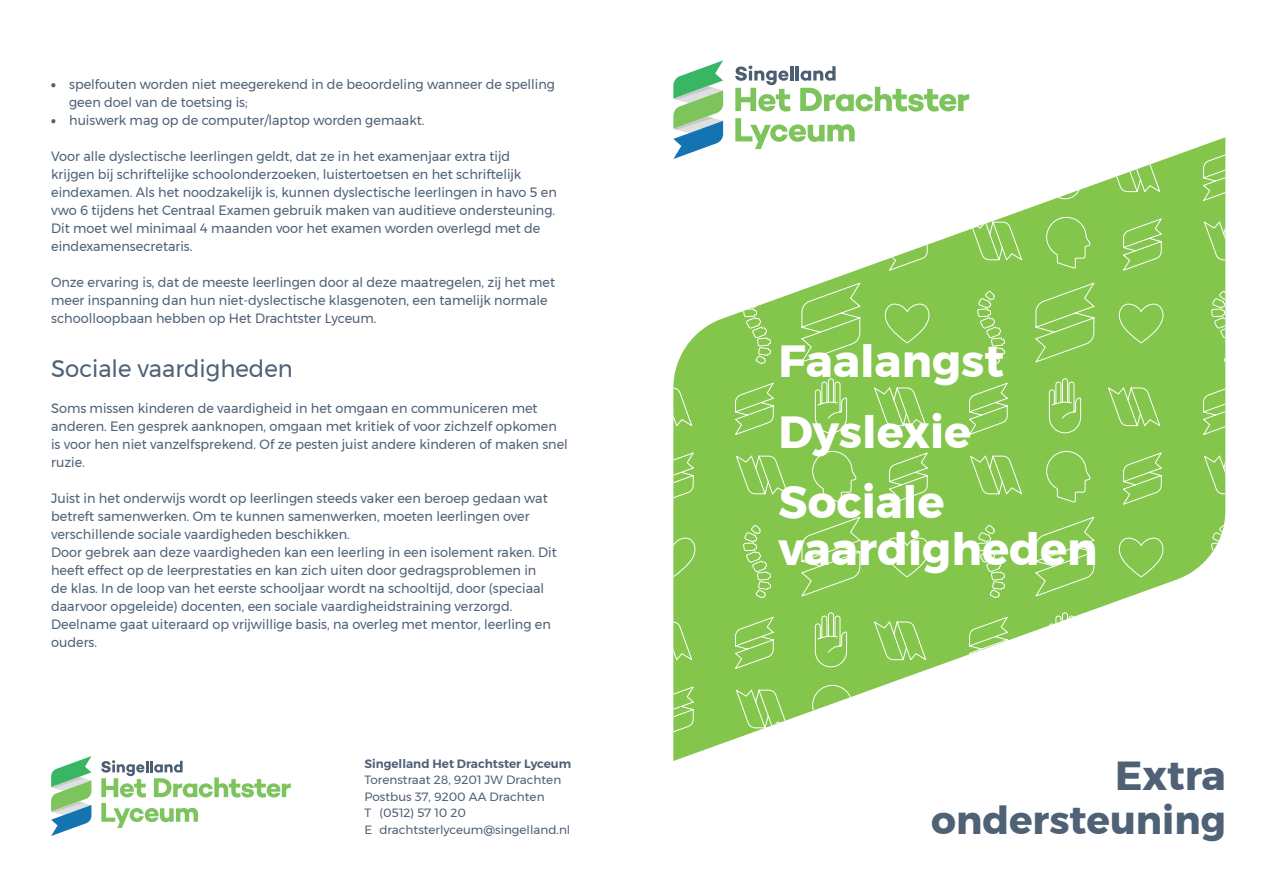
<style>
.page{position:relative;width:1263px;height:893px;background:#fff}
.page>*{position:absolute;margin:0;border:0;box-sizing:border-box;transform-origin:0 0}
.t1{font:700 45px/70.5px "Montserrat";color:#fff}
.t2{font:700 40.5px "Montserrat";color:#4f6175}
.t3{font:700 39px "Montserrat";color:#4f6175}
.t4{font:24px "Montserrat";color:#4f6175;scale:.95 1}
.t5{font:13.5px/18px "Montserrat";color:#4f6175;scale:.95 1}
.t6{font:12px/16.5px "Montserrat";color:#4f6175}
.t7{font:600 12px "Montserrat";color:#4f6175}
.s1{font-weight:900}
</style>
<div class="page">
<hr style="left:790px;top:66px;width:3px;height:15px;background:#4c5e71">
<hr style="left:795px;top:66px;width:4px;height:15px;background:#4c5e71">
<svg style="left:800px;top:66px;width:35px;height:15px"></svg>
<svg style="left:735px;top:66px;width:56px;height:46px"></svg>
<svg style="left:800px;top:87px;width:169px;height:25px"></svg>
<svg style="left:51px;top:756px;width:40px;height:80px"></svg>
<svg style="left:101px;top:760px;width:190px;height:37px"></svg>
<svg style="left:101px;top:803px;width:97px;height:25px"></svg>
<svg style="left:673px;top:145px;width:552px;height:609px;fill:#84c54c"></svg>
<svg style="left:673px;top:60px;width:50px;height:141px"></svg>
<svg style="left:735px;top:118px;width:193px;height:83px"></svg>
<svg style="left:969px;top:145px;width:193px;height:56px"></svg>
<svg style="left:1203px;top:137px;width:22px;height:64px"></svg>
<svg style="left:673px;top:218px;width:23px;height:217px"></svg>
<svg style="left:735px;top:217px;width:195px;height:218px"></svg>
<svg style="left:969px;top:217px;width:195px;height:218px;background:#8bc856"></svg>
<svg style="left:1203px;top:218px;width:22px;height:217px;background:#8cc958"></svg>
<svg style="left:673px;top:452px;width:23px;height:217px;background:#8cc858"></svg>
<svg style="left:735px;top:451px;width:195px;height:218px;background:#8ac855"></svg>
<svg style="left:969px;top:451px;width:195px;height:218px"></svg>
<svg style="left:1203px;top:452px;width:22px;height:217px"></svg>
<svg style="left:673px;top:686px;width:21px;height:75px;background:#96cd66"></svg>
<svg style="left:735px;top:685px;width:193px;height:69px"></svg>
<svg style="left:969px;top:685px;width:193px;height:69px"></svg>
<svg style="left:1203px;top:686px;width:22px;height:68px"></svg>
<p class="t5" style="left:69px;top:75px;width:513px;text-indent:-18px"><span class="s1">•</span> spelfouten worden niet meegerekend in de beoordeling wanneer de spelling geen doel van de toetsing is;</p>
<p class="t5" style="left:51px;top:111px;width:395px"><span class="s1">•</span> huiswerk mag op de computer/laptop worden gemaakt.</p>
<p class="t5" style="left:51px;top:147px;width:534px">Voor alle dyslectische leerlingen geldt, dat ze in het examenjaar extra tijd krijgen bij schriftelijke schoolonderzoeken, luistertoetsen en het schriftelijk eindexamen. Als het noodzakelijk is, kunnen dyslectische leerlingen in havo 5 en vwo 6 tijdens het Centraal Examen gebruik maken van auditieve ondersteuning.<br>Dit moet wel minimaal 4 maanden voor het examen worden overlegd met de eindexamensecretaris.</p>
<p class="t5" style="left:51px;top:273px;width:532px">Onze ervaring is, dat de meeste leerlingen door al deze maatregelen, zij het met meer inspanning dan hun niet-dyslectische klasgenoten, een tamelijk normale schoolloopbaan hebben op Het Drachtster Lyceum.</p>
<h3 class="t4" style="left:51px;top:350px;width:256px">Sociale vaardigheden</h3>
<p class="t5" style="left:51px;top:399px;width:545px">Soms missen kinderen de vaardigheid in het omgaan en communiceren met anderen. Een gesprek aanknopen, omgaan met kritiek of voor zichzelf opkomen is voor hen niet vanzelfsprekend. Of ze pesten juist andere kinderen of maken snel ruzie.</p>
<p class="t5" style="left:51px;top:489px;width:534px">Juist in het onderwijs wordt op leerlingen steeds vaker een beroep gedaan wat betreft samenwerken. Om te kunnen samenwerken, moeten leerlingen over verschillende sociale vaardigheden beschikken.<br>Door gebrek aan deze vaardigheden kan een leerling in een isolement raken. Dit heeft effect op de leerprestaties en kan zich uiten door gedragsproblemen in<br>de klas. In de loop van het eerste schooljaar wordt na schooltijd, door (speciaal daarvoor opgeleide) docenten, een sociale vaardigheidstraining verzorgd.<br>Deelname gaat uiteraard op vrijwillige basis, na overleg met mentor, leerling en ouders.</p>
<p class="t7" style="left:364px;top:754px;width:208px">Singelland Het Drachtster Lyceum</p>
<p class="t6" style="left:364px;top:771px;width:207px">Torenstraat 28, 9201 JW Drachten<br>Postbus 37, 9200 AA Drachten<br>T (0512) 57 10 20<br>E drachtsterlyceum@singelland.nl</p>
<h1 class="t1" style="left:779px;top:326px;width:227px">Faalangst<br>Dyslexie<br>Sociale</h1>
<h1 class="t1" style="left:779px;top:514px;width:320px">vaardigheden</h1>
<h2 class="t2" style="left:1115px;top:743px;width:112px">Extra</h2>
<h3 class="t3" style="left:931px;top:788px;width:296px">ondersteuning</h3>
</div>
